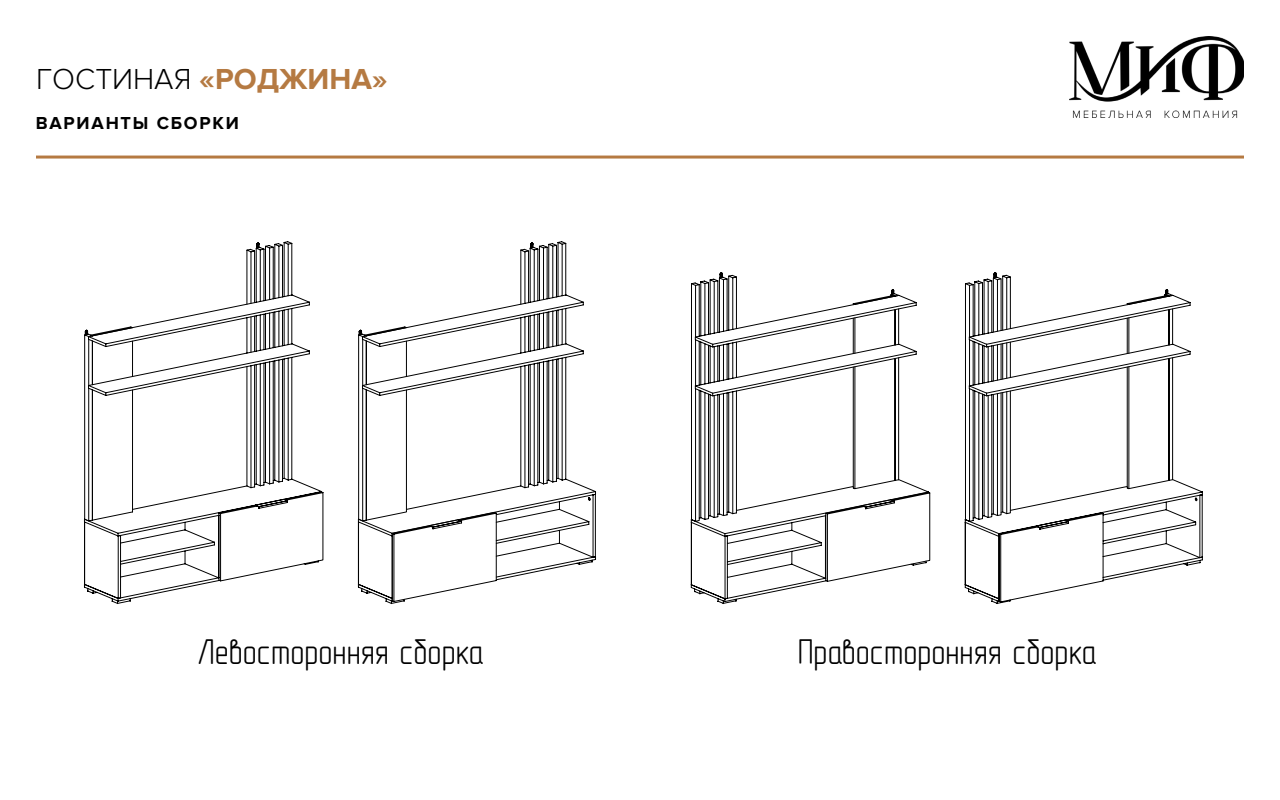
<style>
.page{position:relative;width:1280px;height:800px;background:#fff}
.page>*{position:absolute;margin:0;border:0;box-sizing:border-box;transform-origin:0 0}
.t1{font:36px "GOST2.304";color:#000}
.t2{font:700 30px "Proxima Nova";color:#b57a42}
.t3{font:700 18px "Proxima Nova";letter-spacing:.1em;color:#000}
.s1{font-weight:300;color:#000}
</style>
<div class="page">
<img style="left:1069px;top:36px;width:175px;height:81px">
<hr style="left:36px;top:156px;width:1208px;height:3px;background:#b57a42">
<svg style="left:84px;top:241px;width:240px;height:363px"></svg>
<svg style="left:84px;top:242px;width:176px;height:280px"></svg>
<svg style="left:357px;top:241px;width:239px;height:363px"></svg>
<svg style="left:358px;top:242px;width:176px;height:360px"></svg>
<svg style="left:690px;top:278px;width:133px;height:326px"></svg>
<svg style="left:719px;top:272px;width:212px;height:310px"></svg>
<svg style="left:964px;top:278px;width:239px;height:326px"></svg>
<svg style="left:992px;top:272px;width:182px;height:245px"></svg>
<p class="t2" style="left:36px;top:61px;width:353px"><span class="s1">ГОСТИНАЯ</span> «РОДЖИНА»</p>
<p class="t3" style="left:36px;top:112px;width:205px">ВАРИАНТЫ СБОРКИ</p>
<p class="t1" style="left:197px;top:634px;width:287px">Левосторонняя сборка</p>
<p class="t1" style="left:798px;top:634px;width:299px">Правосторонняя сборка</p>
</div>
